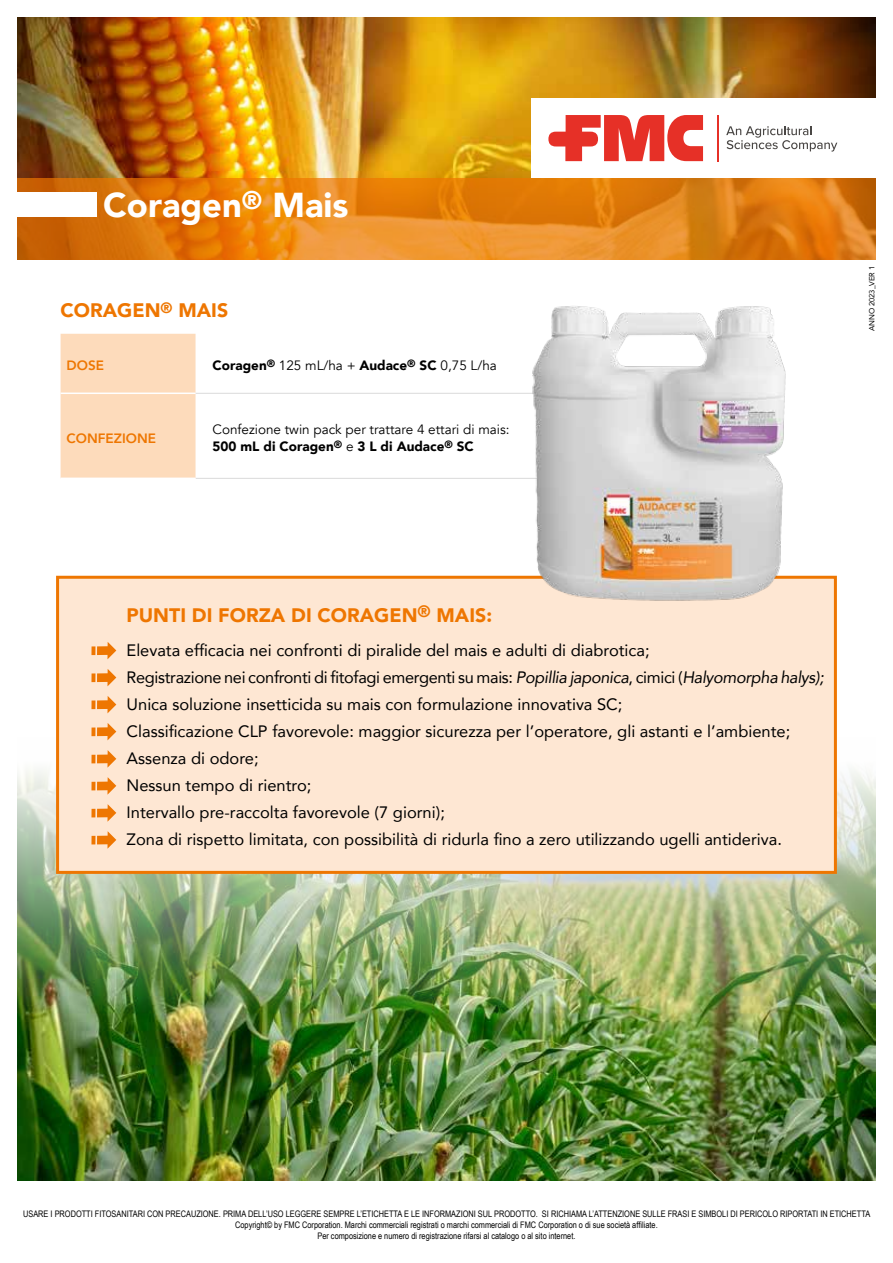
<style>
.page{position:relative;width:893px;height:1263px;background:#fff}
.page>*{position:absolute;margin:0;border:0;box-sizing:border-box;transform-origin:0 0}
.t1{font:900 34.5px "Avenir";color:#fff}
.t2{font:900 19.5px "Avenir";color:#ee7601}
.t3{font:16.5px/27px "Avenir";color:#000}
.t4{font:13.5px/16.2px "Avenir";color:#000}
.t5{font:800 13.5px "Avenir";color:#ee7601}
.t6{font:9px/10.8px "Arial Narrow";color:#000;text-align:center}
.t7{font:7.5px "Avenir";color:#000}
.s1{font-weight:900}
.s2{font-style:italic}
</style>
<div class="page">
<img style="left:17px;top:770px;width:858px;height:411px">
<img style="left:17px;top:17px;width:859px;height:161px">
<svg style="left:17px;top:178px;width:859px;height:81px;background:#e17f14"></svg>
<div style="left:17px;top:192px;width:80px;height:25px;background:#fff"></div>
<div style="left:61px;top:334px;width:135px;height:144px;background:#fddbbb"></div>
<hr style="left:196px;top:393px;width:357px;height:1px;background:#dadada">
<hr style="left:196px;top:478px;width:357px;height:1px;background:#dadada">
<hr style="left:61px;top:392px;width:135px;height:2px;background:#fff">
<div style="left:56px;top:576px;width:781px;height:298px;background:#fee7d3;border:3px solid #ee7601"></div>
<svg style="left:91px;top:642px;width:25px;height:17px"></svg>
<svg style="left:91px;top:669px;width:25px;height:17px"></svg>
<svg style="left:91px;top:696px;width:25px;height:17px"></svg>
<svg style="left:91px;top:723px;width:25px;height:17px"></svg>
<svg style="left:91px;top:750px;width:25px;height:18px"></svg>
<svg style="left:91px;top:777px;width:25px;height:18px"></svg>
<svg style="left:91px;top:804px;width:25px;height:18px"></svg>
<svg style="left:91px;top:831px;width:25px;height:18px"></svg>
<img style="left:524px;top:306px;width:275px;height:295px">
<div style="left:531px;top:98px;width:362px;height:80px;background:#fff"></div>
<svg style="left:548px;top:115px;width:155px;height:46px"></svg>
<hr style="left:718px;top:115px;width:1px;height:46px;background:#e63027">
<svg style="left:726px;top:126px;width:111px;height:26px"></svg>
<h1 class="t1" style="left:103px;top:175px;width:247px">Coragen<sup>®</sup> Mais</h1>
<p class="t2" style="left:61px;top:294px;width:169px">CORAGEN<sup>®</sup> MAIS</p>
<p class="t5" style="left:67px;top:355px;width:39px">DOSE</p>
<p class="t4" style="left:213px;top:358px;width:286px"><span class="s1">Coragen</span><sup>®</sup> 125 mL/ha + <span class="s1">Audace</span><sup>®</sup> <span class="s1">SC</span> 0,75 L/ha</p>
<p class="t5" style="left:67px;top:427px;width:91px">CONFEZIONE</p>
<p class="t4" style="left:213px;top:422px;width:299px">Confezione twin pack per trattare 4 ettari di mais:<br><span class="s1">500 mL di Coragen</span><sup>®</sup> e <span class="s1">3 L di Audace</span><sup>®</sup> <span class="s1">SC</span></p>
<p class="t7" style="left:866px;top:331px;width:67px;rotate:-90deg">ANNO 2023_VER 1</p>
<p class="t2" style="left:127px;top:598px;width:367px">PUNTI DI FORZA DI CORAGEN<sup>®</sup> MAIS:</p>
<p class="t3" style="left:127px;top:636px;width:699px">Elevata efficacia nei confronti di piralide del mais e adulti di diabrotica;<br>Registrazione nei confronti di fitofagi emergenti su mais: <span class="s2">Popillia japonica</span>, cimici (<span class="s2">Halyomorpha halys); </span>Unica soluzione insetticida su mais con formulazione innovativa SC;<br>Classificazione CLP favorevole: maggior sicurezza per l’operatore, gli astanti e l’ambiente; Assenza di odore;<br>Nessun tempo di rientro;<br>Intervallo pre-raccolta favorevole (7 giorni);<br>Zona di rispetto limitata, con possibilità di ridurla fino a zero utilizzando ugelli antideriva.</p>
<p class="t6" style="left:23px;top:1208px;width:849px">USARE I PRODOTTI FITOSANITARI CON PRECAUZIONE. PRIMA DELL’USO LEGGERE SEMPRE L’ETICHETTA E LE INFORMAZIONI SUL PRODOTTO. SI RICHIAMA L’ATTENZIONE SULLE FRASI E SIMBOLI DI PERICOLO RIPORTATI IN ETICHETTA<br>Copyright© by FMC Corporation. Marchi commerciali registrati o marchi commerciali di FMC Corporation o di sue società affiliate.<br>Per composizione e numero di registrazione rifarsi al catalogo o al sito internet.</p>
</div>
